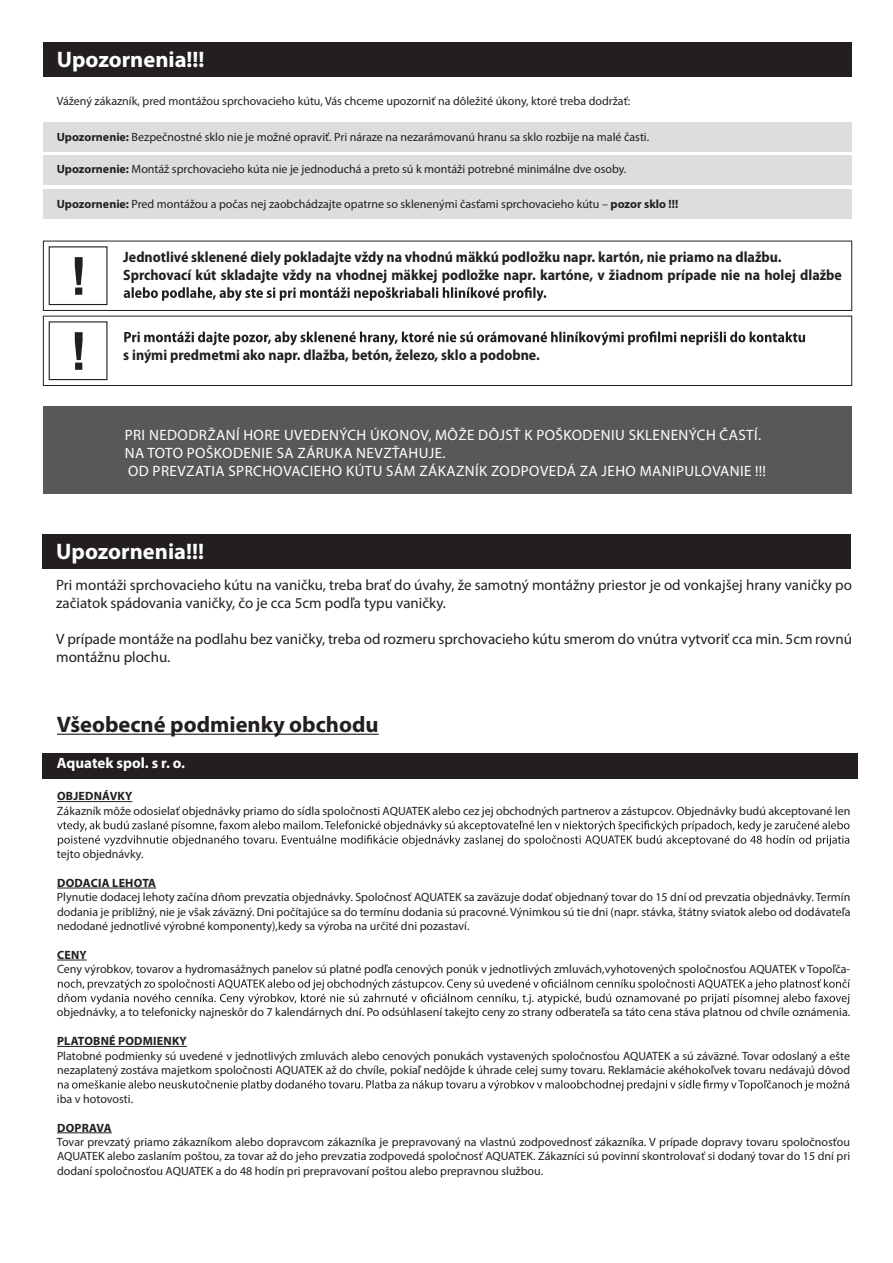
<style>
.page{position:relative;width:893px;height:1263px;background:#fff}
.page>*{position:absolute;margin:0;border:0;box-sizing:border-box;transform-origin:0 0}
.t1{font:700 52.5px/75px "Arial";color:#231f20}
.t2{font:700 22.5px "Myriad Pro";color:#fff}
.t3{font:700 22.5px "Myriad Pro";color:#231f20}
.t4{font:15px/18px "Myriad Pro";color:#231f20}
.t5{font:700 semi-condensed 15px/18px "Myriad Pro";color:#231f20}
.t6{font:15px/18px "Myriad Pro";letter-spacing:.03em;color:#fff}
.t7{font:700 15px "Myriad Pro";color:#fff}
.t8{font:12px/14.4px "Myriad Pro";color:#231f20;text-align:justify}
.t9{font:700 12px "Myriad Pro";letter-spacing:.02em;color:#231f20}
.s1{font-weight:700}
</style>
<div class="page">
<div style="left:43px;top:122px;width:808px;height:30px;background:#dcdddf"></div>
<div style="left:43px;top:156px;width:808px;height:29px;background:#dcdddf"></div>
<div style="left:43px;top:190px;width:808px;height:29px;background:#dcdddf"></div>
<div style="left:43px;top:406px;width:808px;height:87px;background:#57585a"></div>
<div style="left:43px;top:43px;width:808px;height:34px;background:#231f20"></div>
<div style="left:43px;top:241px;width:809px;height:70px;border:1px solid #231f20"></div>
<div style="left:43px;top:316px;width:809px;height:70px;border:1px solid #231f20"></div>
<div style="left:49px;top:246px;width:58px;height:59px;border:1px solid #231f20"></div>
<div style="left:49px;top:321px;width:58px;height:59px;border:1px solid #231f20"></div>
<svg style="left:124px;top:287px;width:422px;height:14px"></svg>
<svg style="left:124px;top:331px;width:681px;height:14px"></svg>
<div style="left:43px;top:535px;width:808px;height:34px;background:#231f20"></div>
<div style="left:43px;top:753px;width:815px;height:25px;background:#231f20"></div>
<hr style="left:57px;top:734px;width:322px;height:1px;background:#231f20">
<hr style="left:57px;top:801px;width:75px;height:1px;background:#231f20">
<hr style="left:57px;top:888px;width:99px;height:1px;background:#231f20">
<hr style="left:57px;top:960px;width:30px;height:1px;background:#231f20">
<hr style="left:57px;top:1046px;width:130px;height:1px;background:#231f20">
<hr style="left:57px;top:1132px;width:55px;height:1px;background:#231f20">
<svg style="left:57px;top:820px;width:792px;height:26px"></svg>
<svg style="left:57px;top:979px;width:793px;height:26px"></svg>
<svg style="left:58px;top:1080px;width:791px;height:11px"></svg>
<h2 class="t2" style="left:57px;top:45px;width:149px">Upozornenia!!!</h2>
<p class="t8" style="left:57px;top:94px;width:575px">Vážený zákazník, pred montážou sprchovacieho kútu, Vás chceme upozorniť na dôležité úkony, ktoré treba dodržať:</p>
<p class="t8" style="left:57px;top:130px;width:594px"><span class="s1">Upozornenie:</span> Bezpečnostné sklo nie je možné opraviť. Pri náraze na nezarámovanú hranu sa sklo rozbije na malé časti.</p>
<p class="t8" style="left:57px;top:162px;width:571px"><span class="s1">Upozornenie:</span> Montáž sprchovacieho kúta nie je jednoduchá a preto sú k montáži potrebné minimálne dve osoby.</p>
<p class="t8" style="left:57px;top:196px;width:623px"><span class="s1">Upozornenie:</span> Pred montážou a počas nej zaobchádzajte opatrne so sklenenými časťami sprchovacieho kútu – <span class="s1">pozor sklo !!!</span></p>
<h1 class="t1" style="left:70px;top:239px;width:19px">! !</h1>
<p class="t5" style="left:123px;top:247px;width:720px">Jednotlivé sklenené diely pokladajte vždy na vhodnú mäkkú podložku napr. kartón, nie priamo na dlažbu.<br>Sprchovací kút skladajte vždy na vhodnej mäkkej podložke napr. kartóne, v žiadnom prípade nie na holej dlažbe</p>
<p class="t5" style="left:123px;top:346px;width:418px">s inými predmetmi ako napr. dlažba, betón, železo, sklo a podobne.</p>
<p class="t6" style="left:125px;top:425px;width:643px">PRI NEDODRŽANÍ HORE UVEDENÝCH ÚKONOV, MÔŽE DÔJSŤ K POŠKODENIU SKLENENÝCH ČASTÍ.<br>NA TOTO POŠKODENIE SA ZÁRUKA NEVZŤAHUJE.<br>OD PREVZATIA SPRCHOVACIEHO KÚTU SÁM ZÁKAZNÍK ZODPOVEDÁ ZA JEHO MANIPULOVANIE !!!</p>
<h2 class="t2" style="left:56px;top:537px;width:149px">Upozornenia!!!</h2>
<p class="t4" style="left:56px;top:575px;width:797px">Pri montáži sprchovacieho kútu na vaničku, treba brať do úvahy, že samotný montážny priestor je od vonkajšej hrany vaničky po začiatok spádovania vaničky, čo je cca 5cm podľa typu vaničky.</p>
<p class="t4" style="left:56px;top:629px;width:797px">V prípade montáže na podlahu bez vaničky, treba od rozmeru sprchovacieho kútu smerom do vnútra vytvoriť cca min. 5cm rovnú montážnu plochu.</p>
<h2 class="t3" style="left:57px;top:710px;width:323px">Všeobecné podmienky obchodu</h2>
<p class="t7" style="left:57px;top:753px;width:130px">Aquatek spol. s r. o.</p>
<p class="t9" style="left:57px;top:788px;width:77px">OBJEDNÁVKY</p>
<p class="t8" style="left:57px;top:803px;width:795px">Zákazník môže odosielať objednávky priamo do sídla spoločnosti AQUATEK alebo cez jej obchodných partnerov a zástupcov. Objednávky budú akceptované len</p>
<p class="t8" style="left:57px;top:846px;width:88px">tejto objednávky.</p>
<p class="t9" style="left:57px;top:875px;width:101px">DODACIA LEHOTA</p>
<p class="t8" style="left:57px;top:890px;width:795px">Plynutie dodacej lehoty začína dňom prevzatia objednávky. Spoločnosť AQUATEK sa zaväzuje dodať objednaný tovar do 15 dní od prevzatia objednávky. Termín dodania je približný, nie je však záväzný. Dni počítajúce sa do termínu dodania sú pracovné. Výnimkou sú tie dni (napr. stávka, štátny sviatok alebo od dodávateľa nedodané jednotlivé výrobné komponenty),kedy sa výroba na určité dni pozastaví.</p>
<p class="t9" style="left:57px;top:947px;width:31px">CENY</p>
<p class="t8" style="left:57px;top:962px;width:795px">Ceny výrobkov, tovarov a hydromasážnych panelov sú platné podľa cenových ponúk v jednotlivých zmluvách,vyhotovených spoločnosťou AQUATEK v Topoľča-</p>
<p class="t8" style="left:57px;top:1005px;width:795px">objednávky, a to telefonicky najneskôr do 7 kalendárnych dní. Po odsúhlasení takejto ceny zo strany odberateľa sa táto cena stáva platnou od chvíle oznámenia.</p>
<p class="t9" style="left:57px;top:1033px;width:131px">PLATOBNÉ PODMIENKY</p>
<p class="t8" style="left:57px;top:1048px;width:795px">Platobné podmienky sú uvedené v jednotlivých zmluvách alebo cenových ponukách vystavených spoločnosťou AQUATEK a sú záväzné. Tovar odoslaný a ešte nezaplatený zostáva majetkom spoločnosti AQUATEK až do chvíle, pokiaľ nedôjde k úhrade celej sumy tovaru. Reklamácie akéhokoľvek tovaru nedávajú dôvod</p>
<p class="t8" style="left:57px;top:1091px;width:78px">iba v hotovosti.</p>
<p class="t9" style="left:57px;top:1120px;width:56px">DOPRAVA</p>
<p class="t8" style="left:57px;top:1134px;width:795px">Tovar prevzatý priamo zákazníkom alebo dopravcom zákazníka je prepravovaný na vlastnú zodpovednosť zákazníka. V prípade dopravy tovaru spoločnosťou AQUATEK alebo zaslaním poštou, za tovar až do jeho prevzatia zodpovedá spoločnosť AQUATEK. Zákazníci sú povinní skontrolovať si dodaný tovar do 15 dní pri dodaní spoločnosťou AQUATEK a do 48 hodín pri prepravovaní poštou alebo prepravnou službou.</p>
</div>
